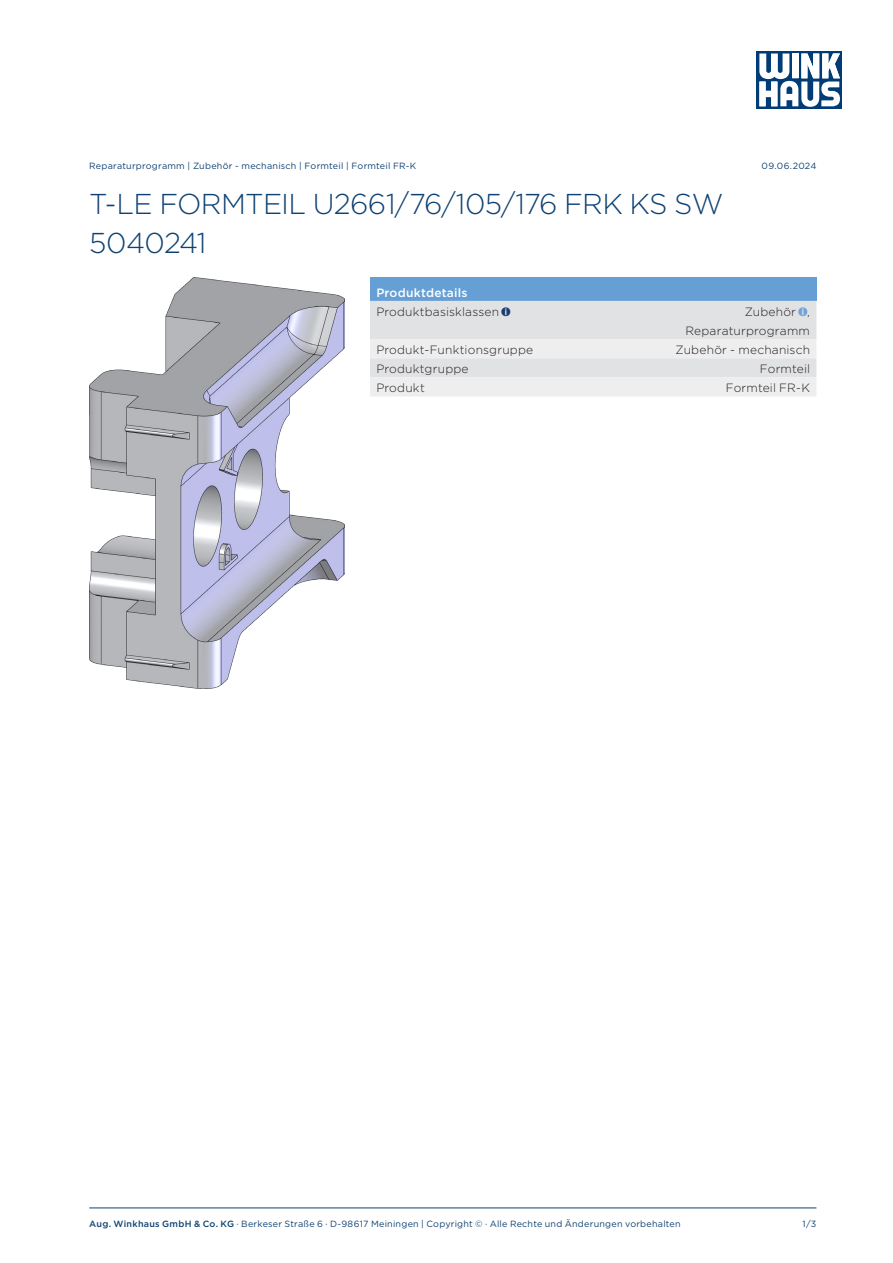
<style>
.page{position:relative;width:893px;height:1263px;background:#fff}
.page>*{position:absolute;margin:0;border:0;box-sizing:border-box;transform-origin:0 0}
.Headline{font:300 28.65px/38.2px "Gotham";letter-spacing:-.03em;color:#0f4272}
.Datenzelle_rechts{font:300 12px/19.2px "Gotham";letter-spacing:.015em;color:#231f20;text-align:right}
.Datenzelle_links{font:300 12px "Gotham";letter-spacing:.015em;color:#231f20}
.Headerzelle{font:500 12px "Gotham";letter-spacing:.015em;color:#fff}
.Fußzeile{font:9px "Gotham";letter-spacing:.025em;color:#0f4272}
.Kopfzeile{font:9px "Gotham";letter-spacing:.025em;color:#0f4272}
.s1{font-family:"Info Button";font-weight:400;font-size:14.1px;color:#183c71}
.s2{font-family:"Info Button";font-weight:400;font-size:14.1px;color:#6fa3d6}
.s3{font-weight:500}
</style>
<div class="page">
<div style="left:757px;top:51px;width:85px;height:58px;background:#013c77"></div>
<svg style="left:759px;top:53px;width:81px;height:54px"></svg>
<hr style="left:89px;top:1208px;width:727px;height:1px;background:#0f4272">
<div style="left:370px;top:277px;width:446px;height:24px;background:#669fd5"></div>
<svg style="left:370px;top:301px;width:446px;height:95px;background:#e6e6e8"></svg>
<img style="left:89px;top:277px;width:255px;height:412px">
<p class="Kopfzeile" style="left:89px;top:160px;width:329px">Reparaturprogramm | Zubehör - mechanisch | Formteil | Formteil FR-K</p>
<p class="Kopfzeile" style="left:762px;top:160px;width:56px">09.06.2024</p>
<p class="Headline" style="left:89px;top:184px;width:635px">T-LE FORMTEIL U2661/76/105/176 FRK KS SW<br>5040241</p>
<p class="Headerzelle" style="left:376px;top:284px;width:93px">Produktdetails</p>
<p class="Datenzelle_links" style="left:376px;top:304px;width:136px">Produktbasisklassen <span class="s1">i</span></p>
<p class="Datenzelle_rechts" style="left:685px;top:302px;width:126px">Zubehör <span class="s2">i</span>,<br>Reparaturprogramm</p>
<p class="Datenzelle_links" style="left:376px;top:342px;width:158px">Produkt-Funktionsgruppe</p>
<p class="Datenzelle_rechts" style="left:676px;top:340px;width:136px">Zubehör - mechanisch</p>
<p class="Datenzelle_links" style="left:376px;top:361px;width:94px">Produktgruppe</p>
<p class="Datenzelle_rechts" style="left:760px;top:359px;width:52px">Formteil</p>
<p class="Datenzelle_links" style="left:376px;top:380px;width:50px">Produkt</p>
<p class="Datenzelle_rechts" style="left:726px;top:378px;width:86px">Formteil FR-K</p>
<p class="Fußzeile" style="left:89px;top:1218px;width:593px"><span class="s3">Aug. Winkhaus GmbH &amp; Co. KG</span> ∙ Berkeser Straße 6 · D-98617 Meiningen | Copyright © · Alle Rechte und Änderungen vorbehalten</p>
<p class="Fußzeile" style="left:803px;top:1218px;width:15px">1/3</p>
</div>
